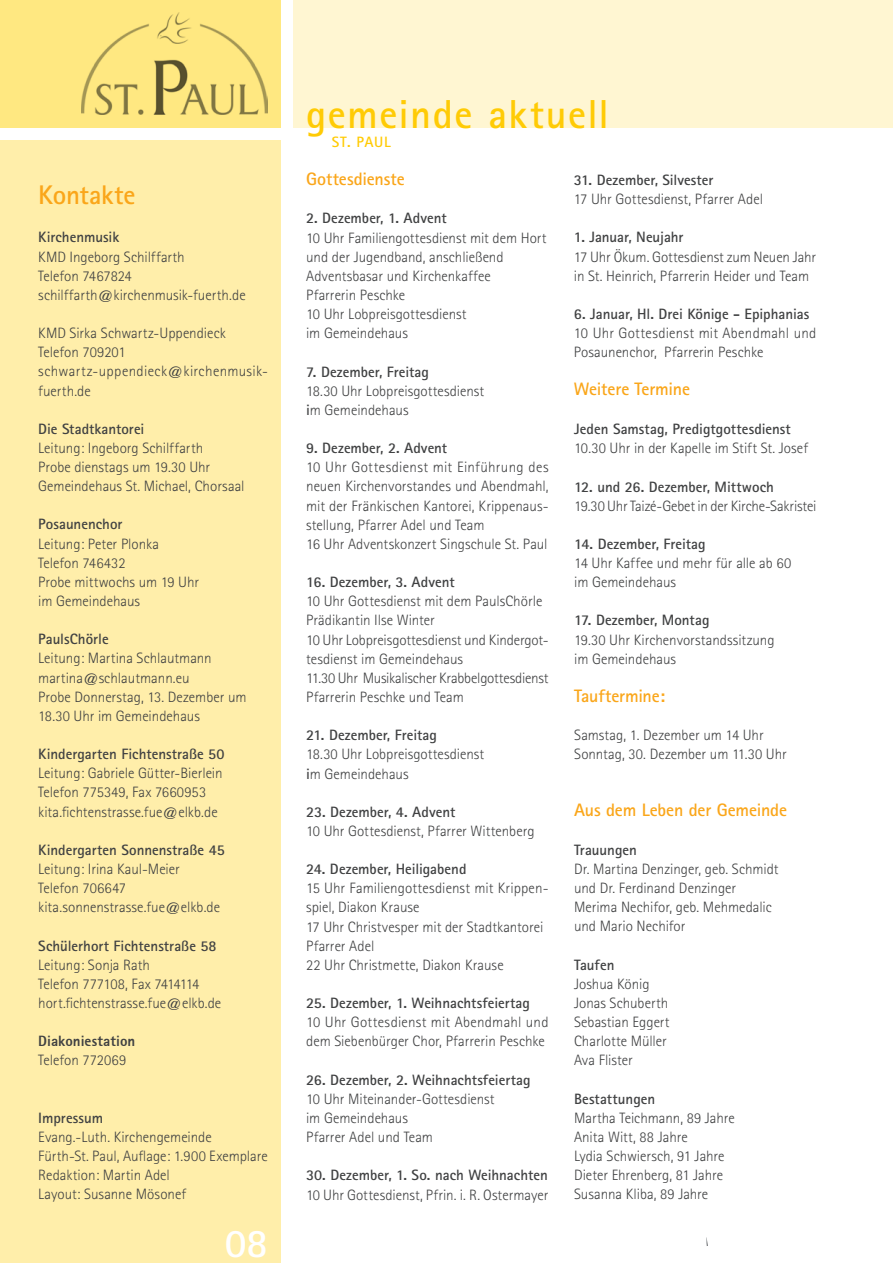
<style>
.page{position:relative;width:893px;height:1263px;background:#fff}
.page>*{position:absolute;margin:0;border:0;box-sizing:border-box;transform-origin:0 0}
.t1{font:700 40.5px "Rotis Sans Serif";letter-spacing:.035em;color:#ffcb05}
.t2{font:700 40.5px "Rotis Sans Serif";color:#fff}
.t3{font:700 27px "Rotis Sans Serif";letter-spacing:-.01em;color:#faa61a}
.t4{font:700 18px "Rotis Sans Serif";letter-spacing:-.01em;color:#faa61a}
.t5{font:300 15px/19.2px "Rotis Sans Serif";color:#404142}
.t6{font:700 15px "Rotis Sans Serif";color:#404142}
.t7{font:15px "Rotis Sans Serif Extra Bold 75";letter-spacing:.005em;color:#404142}
.t8{font:700 15px "Rotis Sans Serif";letter-spacing:.045em;color:#ffcb05}
.s1{font-weight:700}
.s2{font-family:"Rotis Sans Serif Light 45";font-weight:400}
</style>
<div class="page">
<div style="left:293px;top:0;width:600px;height:128px;background:#fff6d2"></div>
<div style="left:0;top:0;width:281px;height:128px;background:#ffe881"></div>
<div style="left:0;top:140px;width:281px;height:1123px;background:#fea"></div>
<img style="left:81px;top:13px;width:187px;height:102px">
<svg style="left:706px;top:1237px;width:2px;height:9px"></svg>
<h2 class="t3" style="left:38px;top:178px;width:99px">Kontakte</h2>
<p class="t5" style="left:38px;top:228px;width:209px"><span class="s1">Kirchenmusik<br></span><span class="s2">KMD</span> Ingeborg Schilffarth<br>Telefon 7467824 schilffarth@kirchenmusik-fuerth.de</p>
<p class="t5" style="left:38px;top:323px;width:231px"><span class="s2">KMD</span> Sirka Schwartz-Uppendieck<br>Telefon 709201 schwartz-uppendieck@kirchenmusik&shy;fuerth.de</p>
<p class="t6" style="left:38px;top:419px;width:108px">Die Stadtkantorei</p>
<p class="t5" style="left:38px;top:438px;width:208px">Leitung: Ingeborg Schilffarth<br>Probe dienstags um 19.30 Uhr<br>Gemeindehaus St. Michael, Chorsaal</p>
<p class="t6" style="left:38px;top:515px;width:86px">Posaunenchor</p>
<p class="t5" style="left:38px;top:534px;width:162px">Leitung: Peter Plonka<br>Telefon 746432<br>Probe mittwochs um 19 Uhr im Gemeindehaus</p>
<p class="t6" style="left:38px;top:630px;width:72px">PaulsChörle</p>
<p class="t5" style="left:38px;top:649px;width:210px">Leitung: Martina Schlautmann martina@schlautmann.eu<br>Probe Donnerstag, 13. Dezember um<br>18.30 Uhr im Gemeindehaus</p>
<p class="t6" style="left:38px;top:745px;width:188px">Kindergarten Fichtenstraße 50</p>
<p class="t5" style="left:38px;top:764px;width:186px">Leitung: Gabriele Gütter-Bierlein<br>Telefon 775349, Fax 7660953 kita.fichtenstrasse.fue@elkb.de</p>
<p class="t6" style="left:38px;top:840px;width:188px">Kindergarten Sonnenstraße 45</p>
<p class="t5" style="left:38px;top:859px;width:183px">Leitung: Irina Kaul-Meier<br>Telefon 706647 kita.sonnenstrasse.fue@elkb.de</p>
<p class="t6" style="left:38px;top:936px;width:180px">Schülerhort Fichtenstraße 58</p>
<p class="t5" style="left:38px;top:955px;width:185px">Leitung: Sonja Rath<br>Telefon 777108, Fax 7414114 hort.fichtenstrasse.fue@elkb.de</p>
<p class="t7" style="left:38px;top:1031px;width:99px">Diakoniestation</p>
<p class="t5" style="left:38px;top:1051px;width:90px">Telefon 772069</p>
<p class="t6" style="left:38px;top:1108px;width:66px">Impressum</p>
<p class="t5" style="left:38px;top:1127px;width:231px">Evang.-Luth. Kirchengemeinde<br>Fürth-St. Paul, Auflage: 1.900 Exemplare<br>Redaktion: Martin Adel<br>Layout: Susanne Mösonef</p>
<h1 class="t2" style="left:225px;top:1217px;width:45px">08</h1>
<h1 class="t1" style="left:306px;top:88px;width:304px">gemeinde aktuell</h1>
<p class="t8" style="left:332px;top:132px;width:61px">St. paul</p>
<p class="t4" style="left:306px;top:167px;width:100px">Gottesdienste</p>
<p class="t6" style="left:306px;top:209px;width:142px">2. Dezember, 1. Advent</p>
<p class="t5" style="left:306px;top:228px;width:242px">10 Uhr Familiengottesdienst mit dem Hort und der Jugendband, anschließend<br>Adventsbasar und Kirchenkaffee<br>Pfarrerin Peschke<br>10 Uhr Lobpreisgottesdienst<br>im Gemeindehaus</p>
<p class="t6" style="left:306px;top:362px;width:124px">7. Dezember, Freitag</p>
<p class="t5" style="left:306px;top:381px;width:180px">18.30 Uhr Lobpreisgottesdienst <span class="s1">i</span>m Gemeindehaus</p>
<p class="t6" style="left:306px;top:438px;width:143px">9. Dezember, 2. Advent</p>
<p class="t5" style="left:306px;top:458px;width:244px">10 Uhr Gottesdienst mit Einführung des neuen Kirchenvorstandes und Abendmahl, mit der Fränkischen Kantorei, Krippenaus&shy;stellung, Pfarrer Adel und Team<br>16 Uhr Adventskonzert Singschule St. Paul</p>
<p class="t6" style="left:306px;top:572px;width:150px">16. Dezember, 3. Advent</p>
<p class="t5" style="left:306px;top:592px;width:244px">10 Uhr Gottesdienst mit dem PaulsChörle Prädikantin Ilse Winter<br>10 Uhr Lobpreisgottesdienst und Kindergot&shy;tesdienst im Gemeindehaus<br>11.30 Uhr Musikalischer Krabbelgottesdienst Pfarrerin Peschke und Team</p>
<p class="t6" style="left:306px;top:726px;width:132px">21. Dezember, Freitag</p>
<p class="t5" style="left:306px;top:745px;width:180px">18.30 Uhr Lobpreisgottesdienst <span class="s1">i</span>m Gemeindehaus</p>
<p class="t6" style="left:306px;top:802px;width:151px">23. Dezember, 4. Advent</p>
<p class="t5" style="left:306px;top:821px;width:230px">10 Uhr Gottesdienst, Pfarrer Wittenberg</p>
<p class="t6" style="left:306px;top:860px;width:162px">24. Dezember, Heiligabend</p>
<p class="t5" style="left:306px;top:879px;width:244px">15 Uhr Familiengottesdienst mit Krippen&shy;spiel, Diakon Krause<br>17 Uhr Christvesper mit der Stadtkantorei<br>Pfarrer Adel<br>22 Uhr Christmette, Diakon Krause</p>
<p class="t6" style="left:306px;top:993px;width:225px">25. Dezember, 1. Weihnachtsfeiertag</p>
<p class="t5" style="left:306px;top:1013px;width:244px">10 Uhr Gottesdienst mit Abendmahl und dem Siebenbürger Chor, Pfarrerin Peschke</p>
<p class="t6" style="left:306px;top:1070px;width:226px">26. Dezember, 2. Weihnachtsfeiertag</p>
<p class="t5" style="left:306px;top:1089px;width:190px">10 Uhr Miteinander-Gottesdienst im Gemeindehaus<br>Pfarrer Adel und Team</p>
<p class="t6" style="left:306px;top:1166px;width:243px">30. Dezember, 1. So. nach Weihnachten</p>
<p class="t5" style="left:306px;top:1185px;width:244px">10 Uhr Gottesdienst, Pfrin. i. R. Ostermayer</p>
<p class="t6" style="left:574px;top:170px;width:141px">31. Dezember, Silvester</p>
<p class="t5" style="left:574px;top:189px;width:191px">17 Uhr Gottesdienst, Pfarrer Adel</p>
<p class="t6" style="left:574px;top:228px;width:111px">1. Januar, Neujahr</p>
<p class="t5" style="left:574px;top:247px;width:244px">17 Uhr Ökum. Gottesdienst zum Neuen Jahr in St. Heinrich, Pfarrerin Heider und Team</p>
<p class="t6" style="left:574px;top:304px;width:237px">6. Januar, Hl. Drei Könige - Epiphanias</p>
<p class="t5" style="left:574px;top:323px;width:244px">10 Uhr Gottesdienst mit Abendmahl und<br>Posaunenchor, Pfarrerin Peschke</p>
<p class="t4" style="left:574px;top:378px;width:118px">Weitere Termine</p>
<p class="t6" style="left:574px;top:419px;width:218px">Jeden Samstag, Predigtgottesdienst</p>
<p class="t5" style="left:574px;top:439px;width:235px">10.30 Uhr in der Kapelle im Stift St. Josef</p>
<p class="t6" style="left:574px;top:477px;width:201px">12. und 26. Dezember, Mittwoch</p>
<p class="t5" style="left:574px;top:496px;width:244px">19.30 Uhr Taizé-Gebet in der Kirche-Sakristei</p>
<p class="t6" style="left:574px;top:534px;width:133px">14. Dezember, Freitag</p>
<p class="t5" style="left:574px;top:553px;width:219px">14 Uhr Kaffee und mehr für alle ab 60 im Gemeindehaus</p>
<p class="t6" style="left:574px;top:611px;width:137px">17. Dezember, Montag</p>
<p class="t5" style="left:574px;top:630px;width:202px">19.30 Uhr Kirchenvorstandssitzung im Gemeindehaus</p>
<p class="t4" style="left:574px;top:684px;width:93px">Tauftermine:</p>
<p class="t5" style="left:574px;top:725px;width:214px">Samstag, 1. Dezember um 14 Uhr<br>Sonntag, 30. Dezember um 11.30 Uhr</p>
<p class="t4" style="left:574px;top:799px;width:215px">Aus dem Leben der Gemeinde</p>
<p class="t6" style="left:574px;top:840px;width:64px">Trauungen</p>
<p class="t5" style="left:574px;top:859px;width:206px">Dr. Martina Denzinger, geb. Schmidt und Dr. Ferdinand Denzinger<br>Merima Nechifor, geb. Mehmedalic und Mario Nechifor</p>
<p class="t6" style="left:574px;top:955px;width:42px">Taufen</p>
<p class="t5" style="left:574px;top:974px;width:97px">Joshua König<br>Jonas Schuberth<br>Sebastian Eggert<br>Charlotte Müller<br>Ava Flister</p>
<p class="t6" style="left:574px;top:1089px;width:83px">Bestattungen</p>
<p class="t5" style="left:574px;top:1108px;width:162px">Martha Teichmann, 89 Jahre<br>Anita Witt, 88 Jahre<br>Lydia Schwiersch, 91 Jahre<br>Dieter Ehrenberg, 81 Jahre<br>Susanna Kliba, 89 Jahre</p>
</div>
